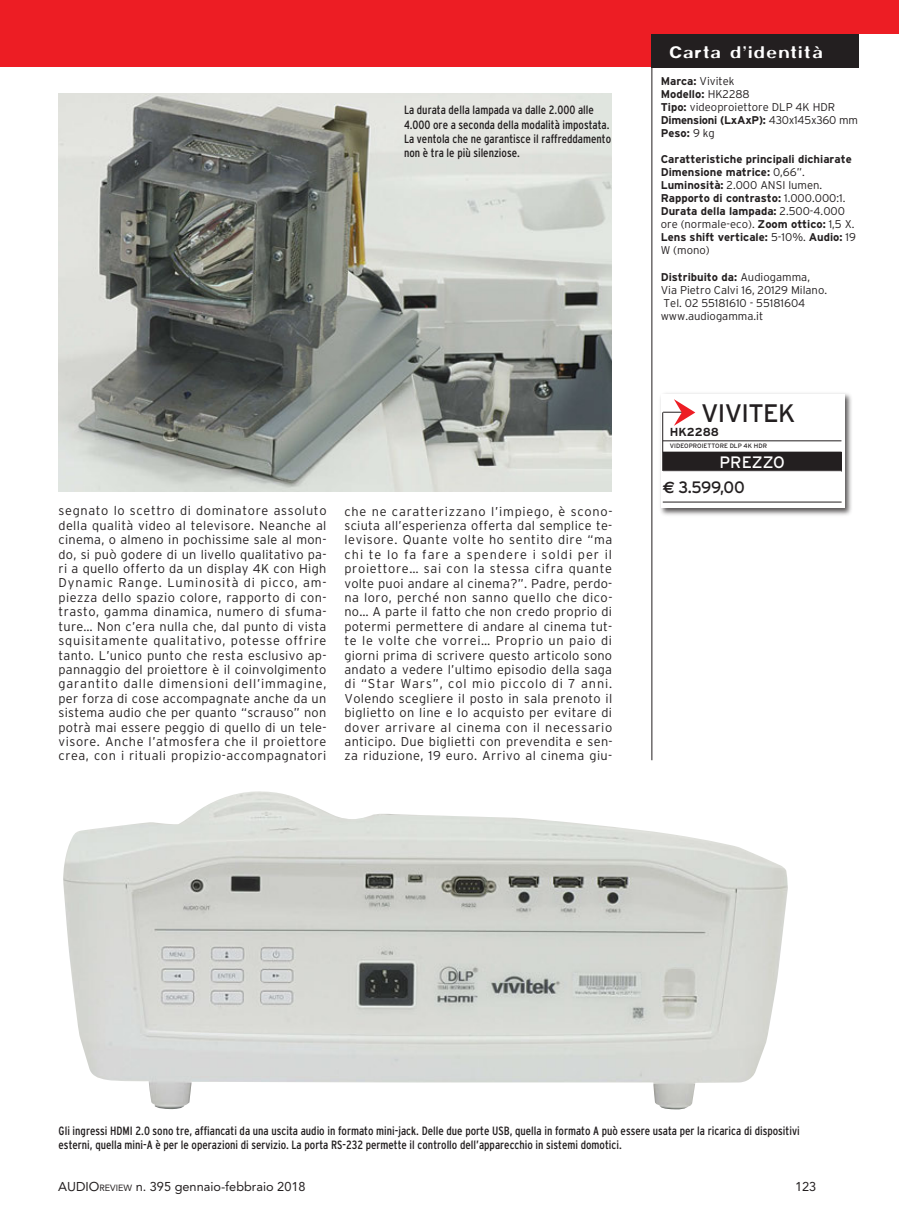
<style>
.page{position:relative;width:899px;height:1217px;background:#fff}
.page>*{position:absolute;margin:0;border:0;box-sizing:border-box;transform-origin:0 0}
.t1{font:25.35px "Interstate";letter-spacing:-.025em;color:#231f20}
.t2{font:16.5px "Graphiti";letter-spacing:.14em;color:#fff}
.t3{font:16.5px/25.5px "Interstate";letter-spacing:-.015em;color:#231f20}
.t4{font:300 12.75px/14.4px "Interstate";letter-spacing:.035em;color:#231f20;text-align:justify}
.t5{font:12.75px "Avenir";color:#231f20}
.t6{font:condensed 12px/14.4px "Interstate";color:#231f20}
.t7{font:700 11.55px "Interstate";color:#231f20}
.t8{font:700 11.25px/13px "Interstate";color:#231f20}
.t9{font:300 11.25px/13px "Interstate";color:#231f20}
.t10{font:6.3px "Interstate";color:#231f20}
.s1{font-weight:700}
.s2{font-weight:300}
.s3{color:#fff}
.s4{font-family:"Euro Sans";font-weight:700}
.s5{font-size:9px}
</style>
<div class="page">
<div style="left:3px;top:0;width:895px;height:67px;background:#ed1d24"></div>
<div style="left:652px;top:34px;width:246px;height:194px;background:#fff"></div>
<div style="left:651px;top:34px;width:208px;height:33px;background:#231f20"></div>
<hr style="left:651px;top:53px;width:1px;height:707px;background:#231f20">
<img style="left:660px;top:393px;width:192px;height:122px">
<div style="left:660px;top:394px;width:184px;height:114px;background:#fff"></div>
<hr style="left:662px;top:451px;width:179px;height:1px;background:#231f20">
<hr style="left:662px;top:440px;width:179px;height:1px;background:#231f20">
<hr style="left:662px;top:412px;width:1px;height:59px;background:#231f20">
<svg style="left:663px;top:399px;width:32px;height:26px"></svg>
<div style="left:662px;top:452px;width:179px;height:19px;background:#231f20"></div>
<hr style="left:662px;top:501px;width:179px;height:1px;background:#231f20">
<img style="left:63px;top:791px;width:724px;height:318px">
<img style="left:58px;top:93px;width:553px;height:398px">
<hr style="left:0;top:0;width:3px;height:67px;background:#ed1d24">
<p class="t6" style="left:404px;top:103px;width:208px">La durata della lampada va dalle 2.000 alle 4.000 ore a seconda della modalità impostata.<br>La ventola che ne garantisce il raffreddamento non è tra le più silenziose.</p>
<p class="t4" style="left:59px;top:503px;width:269px">segnato lo scettro di dominatore assoluto della qualità video al televisore. Neanche al cinema, o almeno in pochissime sale al mon&shy;do, si può godere di un livello qualitativo pa&shy;ri a quello offerto da un display 4K con High Dynamic Range. Luminosità di picco, am&shy;piezza dello spazio colore, rapporto di con&shy;trasto, gamma dinamica, numero di sfuma&shy;ture… Non c’era nulla che, dal punto di vista squisitamente qualitativo, potesse offrire tanto. L’unico punto che resta esclusivo ap&shy;pannaggio del proiettore è il coinvolgimento garantito dalle dimensioni dell’immagine, per forza di cose accompagnate anche da un sistema audio che per quanto “scrauso” non potrà mai essere peggio di quello di un tele&shy;visore. Anche l’atmosfera che il proiettore crea, con i rituali propizio-accompagnatori</p>
<p class="t4" style="left:344px;top:504px;width:270px">che ne caratterizzano l’impiego, è scono&shy;sciuta all’esperienza offerta dal semplice te&shy;levisore. Quante volte ho sentito dire “ma chi te lo fa fare a spendere i soldi per il proiettore… sai con la stessa cifra quante volte puoi andare al cinema?”. Padre, perdo&shy;na loro, perché non sanno quello che dico&shy;no… A parte il fatto che non credo proprio di potermi permettere di andare al cinema tut&shy;te le volte che vorrei… Proprio un paio di giorni prima di scrivere questo articolo sono andato a vedere l’ultimo episodio della saga di “Star Wars”, col mio piccolo di 7 anni.<br>Volendo scegliere il posto in sala prenoto il biglietto on line e lo acquisto per evitare di dover arrivare al cinema con il necessario anticipo. Due biglietti con prevendita e sen&shy;za riduzione, 19 euro. Arrivo al cinema giu-</p>
<p class="t2" style="left:669px;top:43px;width:154px">Carta d’identità</p>
<p class="t9" style="left:660px;top:74px;width:199px"><span class="s1">Marca:</span> Vivitek<br><span class="s1">Modello:</span> HK2288<br><span class="s1">Tipo:</span> videoproiettore DLP 4K HDR<br><span class="s1">Dimensioni (LxAxP):</span> 430x145x360 mm<br><span class="s1">Peso:</span> 9 kg</p>
<p class="t8" style="left:660px;top:152px;width:197px">Caratteristiche principali dichiarate<br>Dimensione matrice: <span class="s2">0,66”.<br></span>Luminosità: <span class="s2">2.000 ANSI lumen.<br></span>Rapporto di contrasto: <span class="s2">1.000.000:1.<br></span>Durata della lampada: <span class="s2">2.500-4.000 ore (normale-eco).</span> Zoom ottico: <span class="s2">1,5 X.<br></span>Lens shift verticale: <span class="s2">5-10%.</span> Audio: <span class="s2">19<br>W (mono)</span></p>
<p class="t9" style="left:660px;top:270px;width:168px"><span class="s1">Distribuito da:</span> Audiogamma,<br>Via Pietro Calvi 16, 20129 Milano.<br>Tel. 02 55181610 - 55181604 www.audiogamma.it</p>
<h1 class="t1" style="left:701px;top:398px;width:96px">VIVITEK</h1>
<p class="t7" style="left:669px;top:425px;width:51px">HK2288</p>
<p class="t10" style="left:669px;top:442px;width:99px">VIDEOPROIETTORE DLP 4K HDR</p>
<p class="t3" style="left:662px;top:449px;width:124px;text-indent:57px"><span class="s3">PREZZO </span><span class="s4">€</span> 3.599,00</p>
<p class="t6" style="left:59px;top:1122px;width:742px">Gli ingressi HDMI 2.0 sono tre, affiancati da una uscita audio in formato mini-jack. Delle due porte USB, quella in formato A può essere usata per la ricarica di dispositivi esterni, quella mini-A è per le operazioni di servizio. La porta RS-232 permette il controllo dell’apparecchio in sistemi domotici.</p>
<p class="t5" style="left:58px;top:1175px;width:249px">AUDIO<span class="s5">REVIEW</span> n. 395 gennaio-febbraio 2018</p>
<p class="t5" style="left:795px;top:1175px;width:23px">123</p>
</div>
